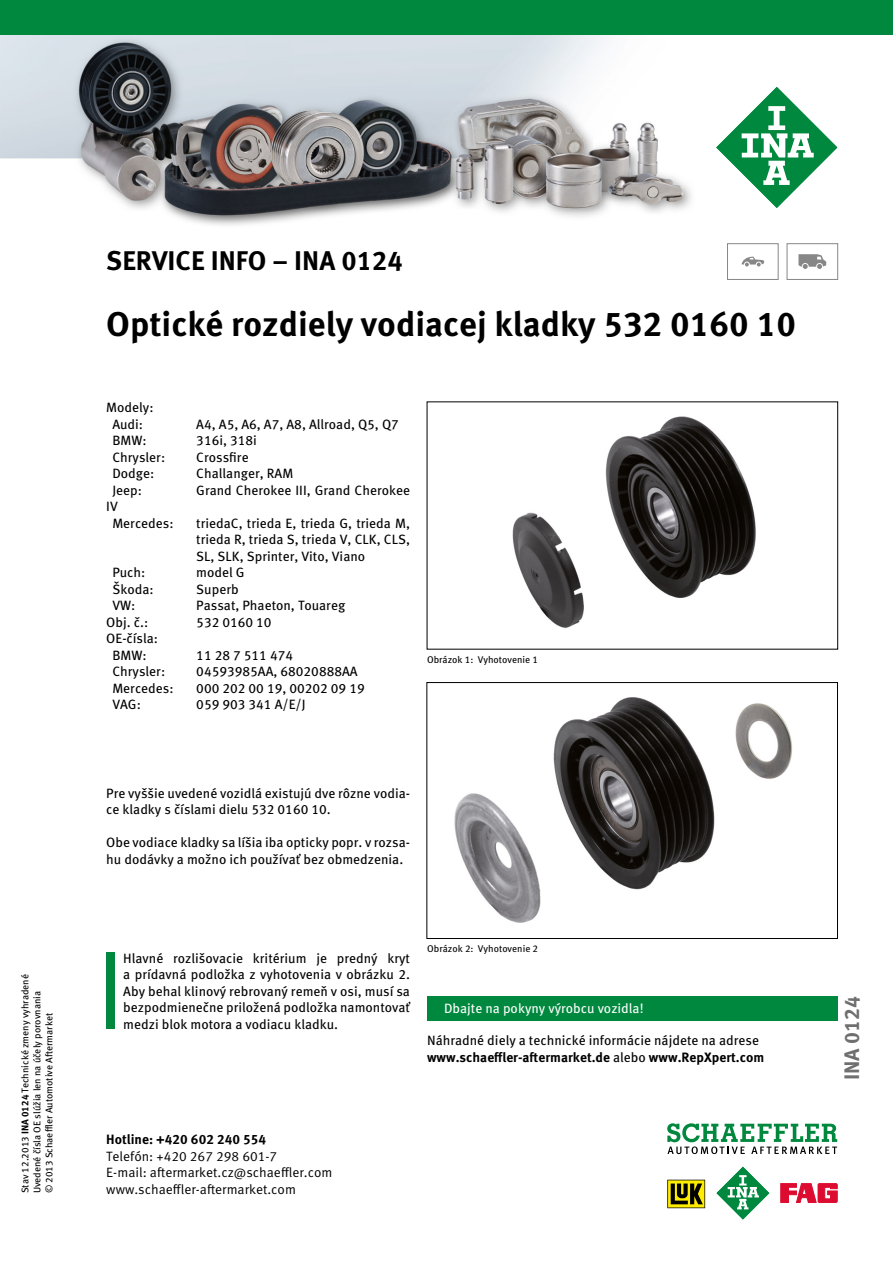
<style>
.page{position:relative;width:893px;height:1263px;background:#fff}
.page>*{position:absolute;margin:0;border:0;box-sizing:border-box;transform-origin:0 0}
.t1{font:700 34.5px "Meta Pro";color:#000}
.t2{font:700 27px "Meta Pro";color:#000}
.t3{font:700 21px "Meta Pro";color:#706f6f}
.t4{font:13.5px/16.5px "Meta Pro";color:#000}
.t5{font:13.5px/16.5px "Meta Pro Norm";color:#000}
.t6{font:13.5px "Meta Pro";color:#fff}
.t7{font:700 13.5px "Meta Pro";color:#000}
.t8{font:9.75px/12px "Meta Pro";color:#000}
.s1{font-weight:700}
</style>
<div class="page">
<img style="left:512px;top:416px;width:244px;height:212px">
<img style="left:454px;top:697px;width:339px;height:226px">
<div style="left:427px;top:682px;width:411px;height:257px;border:1px solid #000"></div>
<div style="left:106px;top:952px;width:9px;height:77px;background:#00893e"></div>
<div style="left:427px;top:996px;width:411px;height:25px;background:#00893e"></div>
<div style="left:727px;top:243px;width:51px;height:37px;border:1px solid #878787"></div>
<svg style="left:742px;top:257px;width:22px;height:9px"></svg>
<div style="left:787px;top:243px;width:51px;height:37px;border:1px solid #878787"></div>
<svg style="left:798px;top:254px;width:28px;height:15px"></svg>
<img style="left:0;top:34px;width:893px;height:191px">
<svg style="left:667px;top:1180px;width:38px;height:28px"></svg>
<svg style="left:781px;top:1183px;width:56px;height:19px"></svg>
<svg style="left:716px;top:1166px;width:54px;height:54px"></svg>
<svg style="left:667px;top:1123px;width:170px;height:31px"></svg>
<svg style="left:715px;top:85px;width:124px;height:124px"></svg>
<div style="left:0;top:0;width:893px;height:34px;background:#00893e"></div>
<p class="t8" style="left:19px;top:1193px;width:221px;rotate:-90deg">Stav 12.2013 <span class="s1">INA 0124</span> Technické zmeny vyhradené<br>Uvedené čísla OE slúžia len na účely porovnania<br>© 2013 Schaeffler Automotive Aftermarket</p>
<h2 class="t2" style="left:106px;top:239px;width:298px">SERVICE INFO – INA 0124</h2>
<h1 class="t1" style="left:106px;top:297px;width:691px">Optické rozdiely vodiacej kladky 532 0160 10</h1>
<p class="t4" style="left:106px;top:398px;width:49px;text-align:center">Modely:<br>Audi:</p>
<p class="t4" style="left:196px;top:415px;width:204px">A4, A5, A6, A7, A8, Allroad, Q5, Q7</p>
<p class="t4" style="left:112px;top:431px;width:36px">BMW:</p>
<p class="t4" style="left:196px;top:431px;width:62px">316i, 318i</p>
<p class="t4" style="left:112px;top:448px;width:54px">Chrysler:</p>
<p class="t4" style="left:196px;top:448px;width:54px">Crossfire</p>
<p class="t4" style="left:112px;top:464px;width:43px">Dodge:</p>
<p class="t4" style="left:196px;top:464px;width:98px">Challanger, RAM</p>
<p class="t4" style="left:112px;top:481px;width:31px">Jeep:</p>
<p class="t4" style="left:196px;top:481px;width:215px">Grand Cherokee III, Grand Cherokee</p>
<p class="t4" style="left:112px;top:497px;width:63px;text-indent:-6px">IV<br>Mercedes:</p>
<p class="t4" style="left:196px;top:514px;width:215px;text-align:justify">triedaC, trieda E, trieda G, trieda M, trieda R, trieda S, trieda V, CLK, CLS, SL, SLK, Sprinter, Vito, Viano</p>
<p class="t4" style="left:112px;top:563px;width:35px">Puch:</p>
<p class="t4" style="left:196px;top:563px;width:50px">model G</p>
<p class="t4" style="left:112px;top:580px;width:43px">Škoda:</p>
<p class="t4" style="left:196px;top:580px;width:44px">Superb</p>
<p class="t4" style="left:112px;top:596px;width:25px">VW:</p>
<p class="t4" style="left:196px;top:596px;width:150px">Passat, Phaeton, Touareg</p>
<p class="t4" style="left:106px;top:613px;width:43px">Obj. č.:</p>
<p class="t4" style="left:196px;top:613px;width:77px">532 0160 10</p>
<p class="t4" style="left:106px;top:629px;width:53px;text-align:center">OE-čísla:<br>BMW:</p>
<p class="t4" style="left:196px;top:646px;width:98px">11 28 7 511 474</p>
<p class="t4" style="left:112px;top:662px;width:54px">Chrysler:</p>
<p class="t4" style="left:196px;top:662px;width:163px">04593985AA, 68020888AA</p>
<p class="t4" style="left:112px;top:679px;width:63px">Mercedes:</p>
<p class="t4" style="left:196px;top:679px;width:170px">000 202 00 19, 00202 09 19</p>
<p class="t4" style="left:112px;top:695px;width:30px">VAG:</p>
<p class="t4" style="left:196px;top:695px;width:111px">059 903 341 A/E/J</p>
<p class="t8" style="left:427px;top:653px;width:112px">Obrázok 1: Vyhotovenie 1</p>
<p class="t4" style="left:106px;top:784px;width:305px">Pre vyššie uvedené vozidlá existujú dve rôzne vodia&shy;ce kladky s číslami dielu 532 0160 10.</p>
<p class="t4" style="left:106px;top:833px;width:305px">Obe vodiace kladky sa líšia iba opticky popr. v rozsa&shy;hu dodávky a možno ich používať bez obmedzenia.</p>
<p class="t4" style="left:123px;top:949px;width:288px;text-align:justify">Hlavné rozlišovacie kritérium je predný kryt a prídavná podložka z vyhotovenia v obrázku 2.<br>Aby behal klinový rebrovaný remeň v osi, musí sa bezpodmienečne priložená podložka namontovať medzi blok motora a vodiacu kladku.</p>
<p class="t8" style="left:427px;top:942px;width:112px">Obrázok 2: Vyhotovenie 2</p>
<p class="t6" style="left:444px;top:998px;width:201px">Dbajte na pokyny výrobcu vozidla!</p>
<p class="t4" style="left:427px;top:1031px;width:339px">Náhradné diely a technické informácie nájdete na adrese <span class="s1">www.schaeffler-aftermarket.de</span> alebo <span class="s1">www.RepXpert.com</span></p>
<p class="t7" style="left:106px;top:1129px;width:162px">Hotline: +420 602 240 554</p>
<p class="t5" style="left:106px;top:1147px;width:228px">Telefón: +420 267 298 601-7<br>E-mail: aftermarket.cz@schaeffler.com www.schaeffler-aftermarket.com</p>
<h3 class="t3" style="left:835px;top:1080px;width:86px;rotate:-90deg">INA 0124</h3>
</div>
